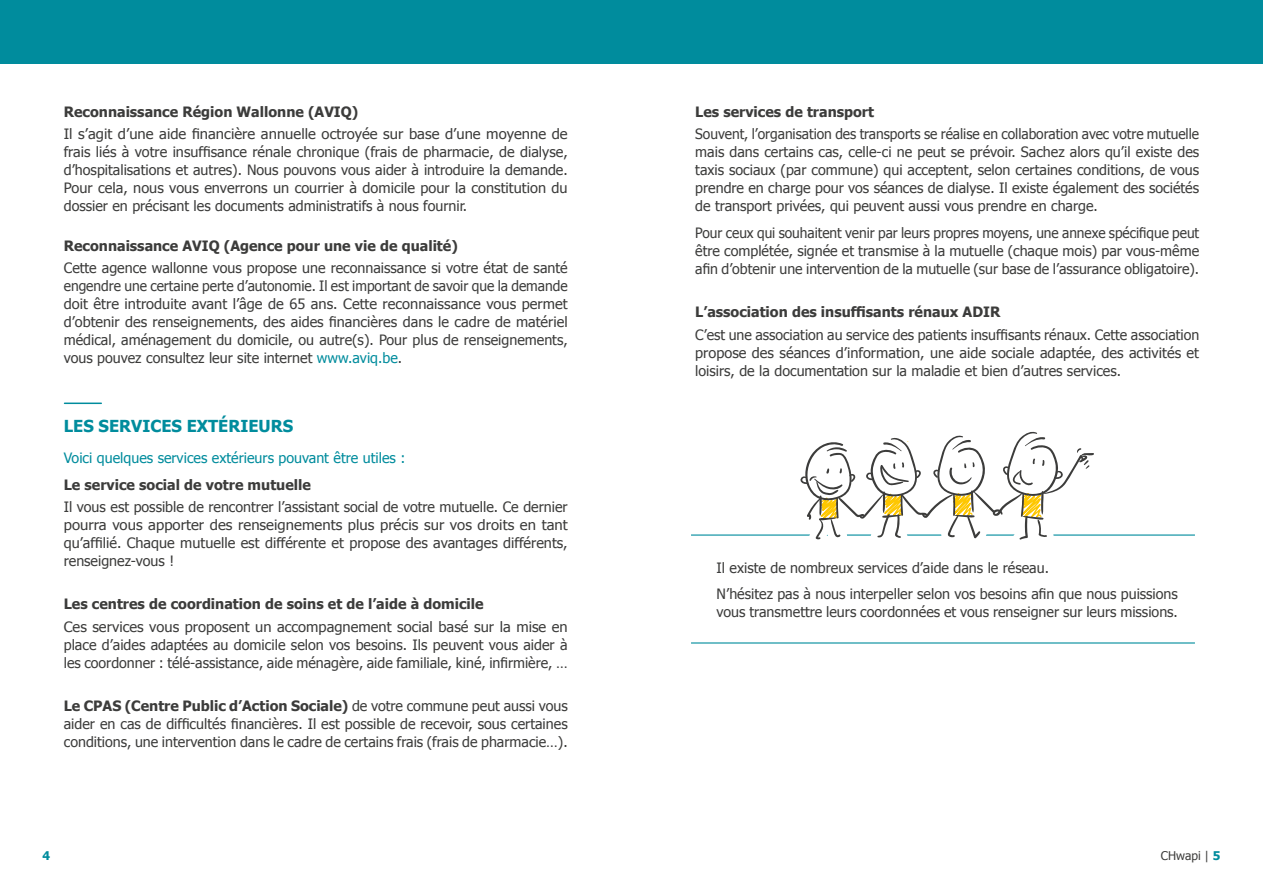
<style>
.page{position:relative;width:1263px;height:893px;background:#fff}
.page>*{position:absolute;margin:0;border:0;box-sizing:border-box;transform-origin:0 0}
.t1{font:700 16.5px "Tahoma";color:#008c9d}
.t2{font:14.25px/18px "Tahoma";color:#3c3c3b;text-align:justify}
.t3{font:14.25px/18px "Tahoma";color:#3c3c3b;text-align:justify;scale:1.04 1}
.t4{font:700 14.25px "Tahoma";color:#3c3c3b}
.t5{font:14.25px/18px "Tahoma";color:#3c3c3b;text-align:justify;scale:.96 1}
.t6{font:14.25px "Tahoma";color:#008c9d}
.t7{font:12px "Tahoma";color:#3c3c3b}
.t8{font:700 12px "Tahoma";color:#008c9d}
.s1{color:#008c9d}
.s2{font-weight:700}
.s3{font-weight:700;color:#008c9d}
</style>
<div class="page">
<div style="left:0;top:0;width:1263px;height:64px;background:#008c9d"></div>
<hr style="left:65px;top:403px;width:36px;height:1px;background:#008c9d">
<hr style="left:691px;top:642px;width:504px;height:2px;background:#008c9d">
<hr style="left:691px;top:534px;width:504px;height:2px;background:#008c9d">
<svg style="left:793px;top:431px;width:308px;height:109px"></svg>
<div style="left:958px;top:531px;width:13px;height:9px;background:#fff"></div>
<p class="t4" style="left:64px;top:102px;width:296px">Reconnaissance Région Wallonne (AVIQ)</p>
<p class="t3" style="left:64px;top:125px;width:486px">Il s’agit d’une aide financière annuelle octroyée sur base d’une moyenne de frais liés à votre insuffisance rénale chronique (frais de pharmacie, de dialyse, d’hospitalisations et autres). Nous pouvons vous aider à introduire la demande.<br>Pour cela, nous vous enverrons un courrier à domicile pour la constitution du dossier en précisant les documents administratifs à nous fournir.</p>
<p class="t4" style="left:64px;top:236px;width:396px">Reconnaissance AVIQ (Agence pour une vie de qualité)</p>
<p class="t2" style="left:64px;top:258px;width:505px">Cette agence wallonne vous propose une reconnaissance si votre état de santé engendre une certaine perte d’autonomie. Il est important de savoir que la demande doit être introduite avant l’âge de 65 ans. Cette reconnaissance vous permet d’obtenir des renseignements, des aides financières dans le cadre de matériel médical, aménagement du domicile, ou autre(s). Pour plus de renseignements, vous pouvez consultez leur site internet <span class="s1">www.aviq.be</span>.</p>
<p class="t1" style="left:64px;top:415px;width:231px">LES SERVICES EXTÉRIEURS</p>
<p class="t6" style="left:64px;top:448px;width:343px">Voici quelques services extérieurs pouvant être utiles :</p>
<p class="t4" style="left:64px;top:474px;width:249px">Le service social de votre mutuelle</p>
<p class="t2" style="left:64px;top:497px;width:505px">Il vous est possible de rencontrer l’assistant social de votre mutuelle. Ce dernier pourra vous apporter des renseignements plus précis sur vos droits en tant qu’affilié. Chaque mutuelle est différente et propose des avantages différents, renseignez-vous !</p>
<p class="t4" style="left:64px;top:594px;width:421px">Les centres de coordination de soins et de l’aide à domicile</p>
<p class="t2" style="left:64px;top:617px;width:505px">Ces services vous proposent un accompagnement social basé sur la mise en place d’aides adaptées au domicile selon vos besoins. Ils peuvent vous aider à les coordonner : télé-assistance, aide ménagère, aide familiale, kiné, infirmière, …</p>
<p class="t2" style="left:64px;top:696px;width:505px"><span class="s2">Le CPAS (Centre Public d’Action Sociale)</span> de votre commune peut aussi vous aider en cas de difficultés financières. Il est possible de recevoir, sous certaines conditions, une intervention dans le cadre de certains frais (frais de pharmacie…).</p>
<p class="t4" style="left:695px;top:102px;width:180px">Les services de transport</p>
<p class="t2" style="left:695px;top:125px;width:505px">Souvent, l’organisation des transports se réalise en collaboration avec votre mutuelle mais dans certains cas, celle-ci ne peut se prévoir. Sachez alors qu’il existe des taxis sociaux (par commune) qui acceptent, selon certaines conditions, de vous prendre en charge pour vos séances de dialyse. Il existe également des sociétés de transport privées, qui peuvent aussi vous prendre en charge.</p>
<p class="t5" style="left:695px;top:223px;width:526px">Pour ceux qui souhaitent venir par leurs propres moyens, une annexe spécifique peut être complétée, signée et transmise à la mutuelle (chaque mois) par vous-même afin d’obtenir une intervention de la mutuelle (sur base de l’assurance obligatoire).</p>
<p class="t4" style="left:695px;top:302px;width:307px">L’association des insuffisants rénaux ADIR</p>
<p class="t2" style="left:695px;top:325px;width:505px">C’est une association au service des patients insuffisants rénaux. Cette association propose des séances d’information, une aide sociale adaptée, des activités et loisirs, de la documentation sur la maladie et bien d’autres services.</p>
<p class="t2" style="left:716px;top:554px;width:463px;line-height:26.5px">Il existe de nombreux services d’aide dans le réseau.<br>N’hésitez pas à nous interpeller selon vos besoins afin que nous puissions</p>
<p class="t2" style="left:716px;top:602px;width:463px">vous transmettre leurs coordonnées et vous renseigner sur leurs missions.</p>
<p class="t8" style="left:43px;top:847px;width:9px">4</p>
<p class="t7" style="left:1161px;top:847px;width:61px">CHwapi | <span class="s3">5</span></p>
</div>
